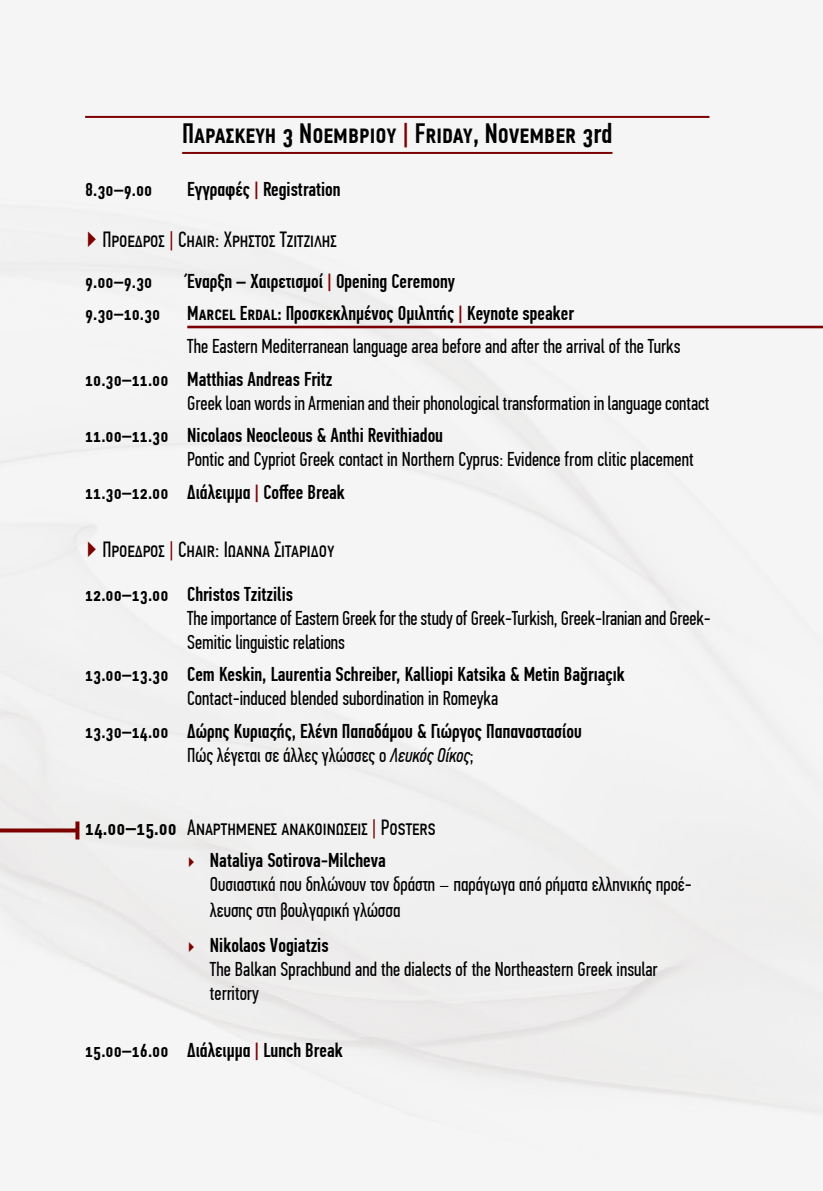
<style>
.page{position:relative;width:823px;height:1191px;background:#fff}
.page>*{position:absolute;margin:0;border:0;box-sizing:border-box;transform-origin:0 0}
.t1{font:500 28px "PF Din Text Comp Pro";color:#000}
.t2{font:22px "PF Din Text Comp Pro";color:#000}
.t3{font:20px/24px "PF Din Text Comp Pro";color:#000}
.t4{font:500 20px/24px "PF Din Text Comp Pro";color:#000;text-align:center}
.s1{color:#7d0000}
.s2{font-weight:500;color:#7d0000}
.s3{font-weight:500}
.s4{font-weight:400}
.s5{font-weight:400;font-style:italic}
.s6{font-weight:500;font-size:14px;color:#7d0000}
.s7{font-family:"Minion Lingua"}
</style>
<div class="page">
<hr style="left:85px;top:116px;width:624px;height:2px;background:#7d0000">
<hr style="left:182px;top:152px;width:430px;height:2px;background:#7d0000">
<hr style="left:187px;top:326px;width:635px;height:2px;background:#7d0000">
<svg style="left:0;top:828px;width:75px;height:4px"></svg>
<svg style="left:75px;top:821px;width:4px;height:18px"></svg>
<h1 class="t1" style="left:182px;top:118px;width:431px">Παρασκευη 3 Νοεμβριου <span class="s1">|</span> Friday, November 3rd</h1>
<p class="t4" style="left:85px;top:177px;width:69px">8.30–9.00</p>
<p class="t4" style="left:187px;top:177px;width:155px">Εγγραφές <span class="s1">|</span> Registration</p>
<p class="t2" style="left:85px;top:226px;width:252px"><span class="s2">▶</span> Προεδρος <span class="s1">|</span> Chair: Χρηστοσ Τζιτζιλησ</p>
<p class="t4" style="left:85px;top:269px;width:69px">9.00–9.30</p>
<p class="t4" style="left:187px;top:269px;width:269px">Έναρξη – Χαιρετισμοί <span class="s1">|</span> Opening Ceremony</p>
<p class="t4" style="left:85px;top:301px;width:77px">9.30–10.30</p>
<p class="t3" style="left:187px;top:297px;width:494px;line-height:33px"><span class="s3">Marcel Erdal: Προσκεκλημένος Ομιλητής</span> <span class="s2">|</span> <span class="s3">Keynote speaker<br></span>The Eastern Mediterranean language area before and after the arrival of the Turks</p>
<p class="t4" style="left:85px;top:367px;width:249px">10.30–11.00 Matthias Andreas Fritz</p>
<p class="t3" style="left:187px;top:391px;width:523px">Greek loan words in Armenian and their phonological transformation in language contact</p>
<p class="t4" style="left:85px;top:423px;width:359px">11.00–11.30 Nicolaos Neocleous &amp; Anthi Revithiadou</p>
<p class="t3" style="left:85px;top:443px;width:609px;line-height:32.4px;text-indent:102px">Pontic and Cypriot Greek contact in Northern Cyprus: Evidence from clitic placement<br><span class="s3">11.30–12.00 Διάλειμμα</span> <span class="s2">|</span> <span class="s3">Coffee Break</span></p>
<p class="t2" style="left:85px;top:536px;width:251px"><span class="s2">▶</span> Προεδρος <span class="s1">|</span> Chair: Ιωαννα Σιταριδου</p>
<p class="t4" style="left:85px;top:582px;width:209px">12.00–13.00 Christos Tzitzilis</p>
<p class="t3" style="left:187px;top:606px;width:524px">The importance of Eastern Greek for the study of Greek-Turkish, Greek-Iranian and Greek-<br>Semitic linguistic relations</p>
<p class="t4" style="left:85px;top:662px;width:541px">13.00–13.30 Cem Keskin, Laurentia Schreiber, Kalliopi Katsika &amp; Metin Bağrıaçık</p>
<p class="t3" style="left:187px;top:686px;width:312px">Contact-induced blended subordination in Romeyka</p>
<p class="t4" style="left:85px;top:719px;width:498px">13.30–14.00 Δώρης Κυριαζής, Ελένη Παπαδάμου &amp; Γιώργος Παπαναστασίου<br><span class="s4">Πώς λέγεται σε άλλες γλώσσες ο</span> <span class="s5">Λευκός Οίκος</span><span class="s4">;</span></p>
<p class="t2" style="left:85px;top:815px;width:352px"><span class="s3">14.00–15.00</span> Αναρτημενες ανακοινωσεις <span class="s1">|</span> Posters</p>
<p class="t3" style="left:210px;top:848px;width:483px;text-indent:-23px"><span class="s6">▶</span> <span class="s3">Nataliya Sotirova-Milcheva<br></span>Ουσιαστικά που δηλώνουν τον δράστη <span class="s7">–</span> παράγωγα από ρήματα ελληνικής προέ-</p>
<p class="t3" style="left:187px;top:892px;width:214px;line-height:35.6px;text-indent:23px">λευσης στη βουλγαρική γλώσσα <span class="s6">▶</span> <span class="s3">Nikolaos Vogiatzis</span></p>
<p class="t3" style="left:210px;top:957px;width:449px">The Balkan Sprachbund and the dialects of the Northeastern Greek insular territory</p>
<p class="t4" style="left:85px;top:1038px;width:259px">15.00–16.00 Διάλειμμα <span class="s1">|</span> Lunch Break</p>
</div>
